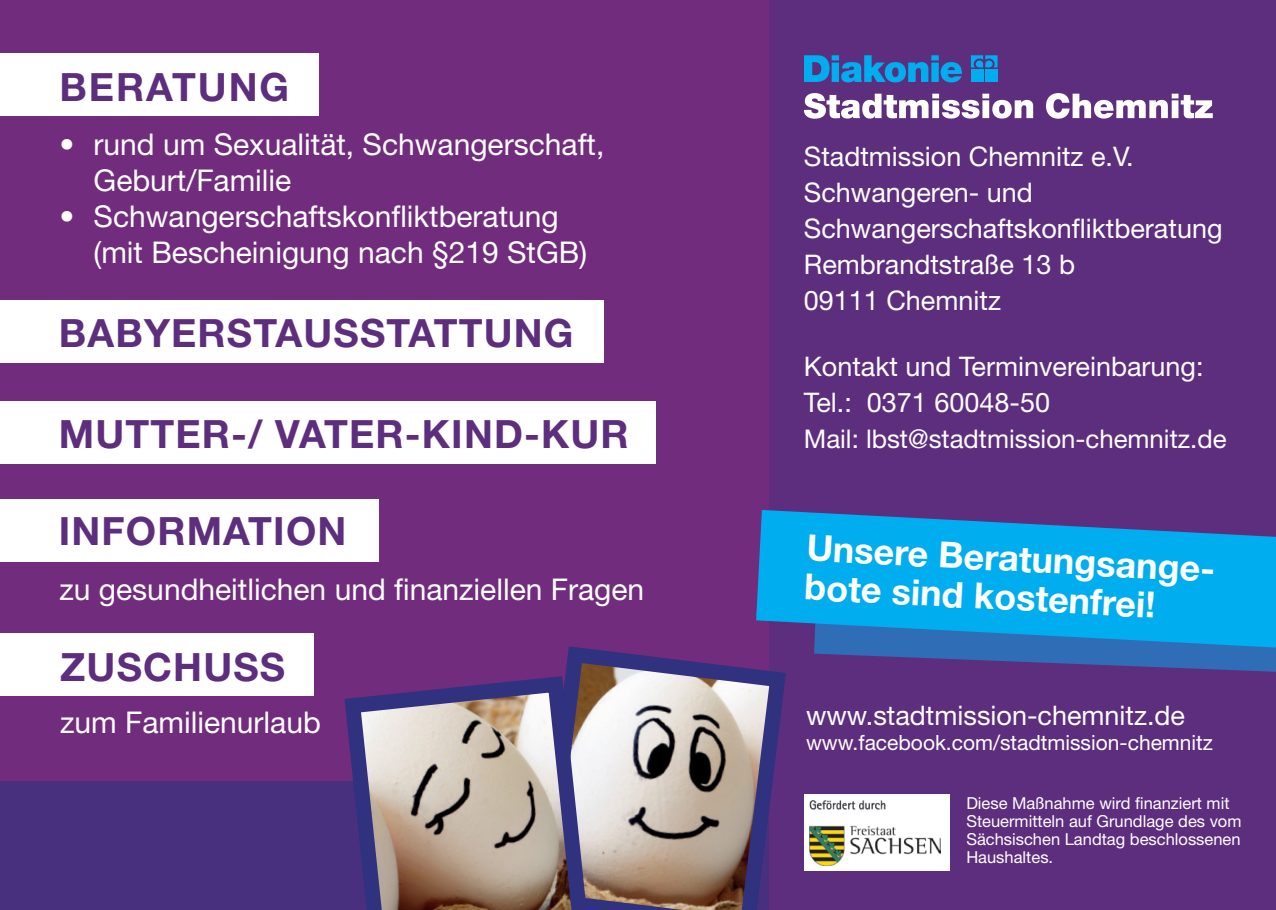
<style>
.page{position:relative;width:1276px;height:910px;background:#fff}
.page>*{position:absolute;margin:0;border:0;box-sizing:border-box;transform-origin:0 0}
.t1{font:700 39px "Helvetica Neue LT Std";letter-spacing:.03em;color:#5e2e7e}
.t2{font:700 39px "Helvetica Neue LT Std";letter-spacing:.05em;color:#5e2e7e}
.t3{font:700 36px/39px "Helvetica Neue LT Std";color:#fff}
.t4{font:30px/36px "Helvetica Neue LT Std";color:#fff}
.t5{font:27px/36px "Helvetica Neue LT Std";color:#fff}
.t6{font:25.8px "Helvetica Neue LT Std";color:#fff}
.t7{font:21px "Helvetica Neue LT Std";color:#fff}
.t8{font:16.5px/18px "Helvetica Neue LT Std";color:#fff}
</style>
<div class="page">
<div style="left:0;top:0;width:780px;height:901px;background:#712c7d"></div>
<div style="left:0;top:782px;width:791px;height:128px;background:#48307e"></div>
<div style="left:770px;top:0;width:506px;height:910px;background:#5e2e7e"></div>
<svg style="left:971px;top:55px;width:26px;height:12px"></svg>
<div style="left:971px;top:70px;width:12px;height:12px;background:#00aeef"></div>
<div style="left:985px;top:70px;width:12px;height:12px;background:#00aeef"></div>
<svg style="left:804px;top:55px;width:158px;height:27px"></svg>
<svg style="left:804px;top:93px;width:408px;height:26px"></svg>
<div style="left:0;top:634px;width:313px;height:62px;background:#fff"></div>
<div style="left:0;top:401px;width:655px;height:62px;background:#fff"></div>
<div style="left:0;top:54px;width:319px;height:62px;background:#fff"></div>
<div style="left:0;top:300px;width:604px;height:63px;background:#fff"></div>
<div style="left:0;top:500px;width:378px;height:62px;background:#fff"></div>
<svg style="left:566px;top:646px;width:220px;height:264px;background:#988794"></svg>
<svg style="left:814px;top:648px;width:462px;height:24px;fill:#2f6db6"></svg>
<svg style="left:756px;top:510px;width:520px;height:138px;background:#0f99dc"></svg>
<div style="left:804px;top:794px;width:145px;height:76px;background:#fff"></div>
<img style="left:809px;top:801px;width:131px;height:64px">
<svg style="left:336px;top:668px;width:261px;height:242px;background:#978492"></svg>
<h1 class="t2" style="left:60px;top:63px;width:231px">BERATUNG</h1>
<p class="t4" style="left:94px;top:126px;width:512px;text-indent:-34px">• rund um Sexualität, Schwangerschaft,<br>Geburt/Familie</p>
<p class="t4" style="left:94px;top:198px;width:495px;text-indent:-34px">• Schwangerschaftskonfliktberatung (mit Bescheinigung nach §219 StGB)</p>
<h1 class="t1" style="left:59px;top:309px;width:516px">BABYERSTAUSSTATTUNG</h1>
<h1 class="t1" style="left:59px;top:410px;width:571px">MUTTER-/ VATER-KIND-KUR</h1>
<h1 class="t1" style="left:59px;top:507px;width:289px">INFORMATION</h1>
<p class="t4" style="left:60px;top:571px;width:586px">zu gesundheitlichen und finanziellen Fragen</p>
<h1 class="t1" style="left:60px;top:643px;width:226px">ZUSCHUSS</h1>
<p class="t4" style="left:60px;top:704px;width:262px">zum Familienurlaub</p>
<p class="t5" style="left:804px;top:138px;width:420px">Stadtmission Chemnitz e.V.<br>Schwangeren- und<br>Schwangerschaftskonfliktberatung<br>Rembrandtstraße 13 b<br>09111 Chemnitz</p>
<p class="t5" style="left:804px;top:348px;width:401px">Kontakt und Terminvereinbarung:<br>Tel.: 0371 60048-50</p>
<p class="t6" style="left:804px;top:423px;width:424px">Mail: lbst@stadtmission-chemnitz.de</p>
<h2 class="t3" style="left:807px;top:527px;width:414px;rotate:3deg">Unsere Beratungsange&shy;bote sind kostenfrei!</h2>
<p class="t5" style="left:806px;top:697px;width:380px">www.stadtmission-chemnitz.de</p>
<p class="t7" style="left:806px;top:730px;width:408px">www.facebook.com/stadtmission-chemnitz</p>
<p class="t8" style="left:966px;top:794px;width:277px">Diese Maßnahme wird finanziert mit<br>Steuermitteln auf Grundlage des vom<br>Sächsischen Landtag beschlossenen<br>Haushaltes.</p>
</div>
